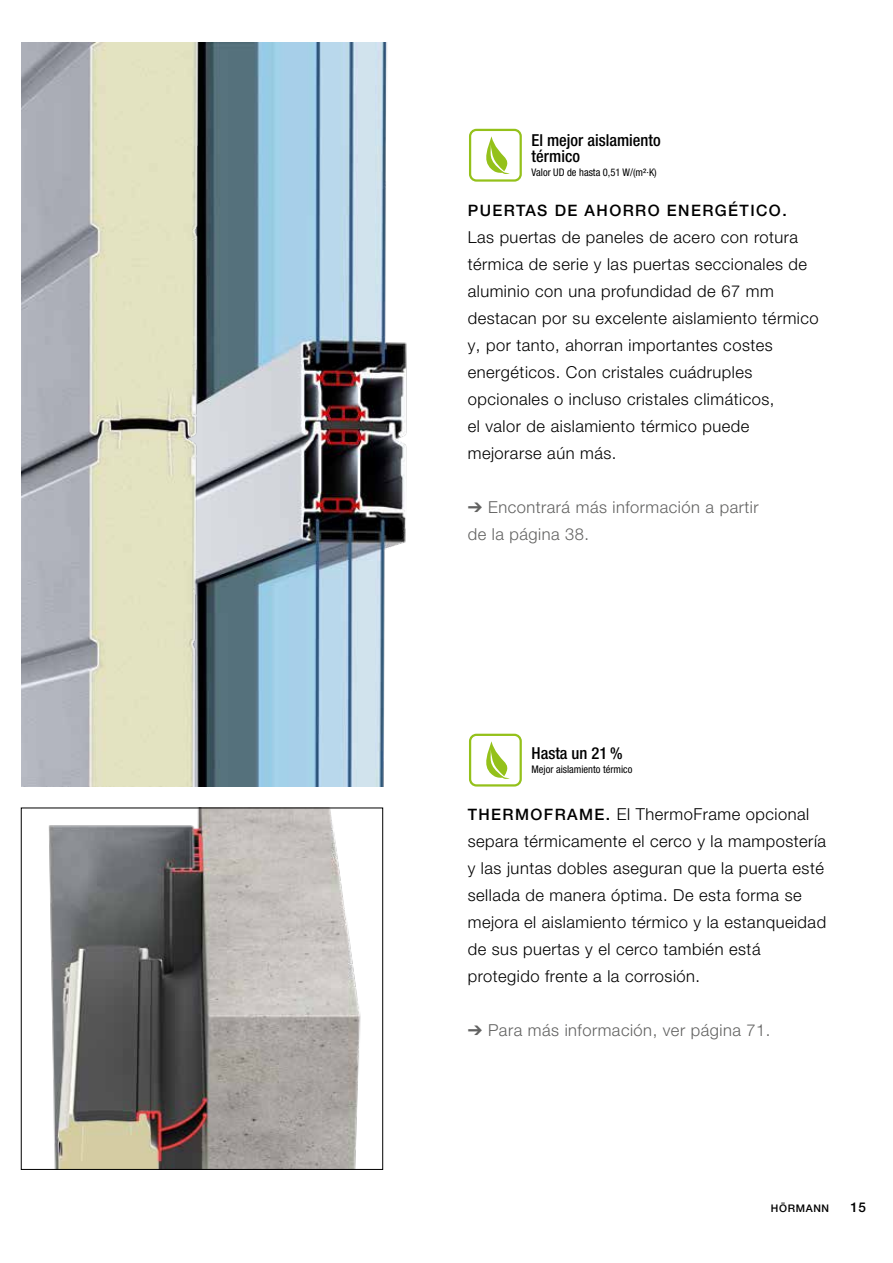
<style>
.page{position:relative;width:893px;height:1263px;background:#fff}
.page>*{position:absolute;margin:0;border:0;box-sizing:border-box;transform-origin:0 0}
.t1{font:300 16.5px/27px "Hoermann Helvetica Neue";letter-spacing:.03em;color:#000}
.t2{font:300 16.5px/27px "Hoermann Helvetica Neue";letter-spacing:.03em;color:#626261}
.t3{font:500 condensed 16.5px/16.5px "Hoermann Helvetica Neue";color:#000}
.t4{font:500 15.75px "Hoermann Helvetica Neue";letter-spacing:.09em;color:#000}
.t5{font:500 13.5px "Hoermann Helvetica Neue";color:#000}
.t6{font:condensed 10.5px "Hoermann Helvetica Neue";color:#000}
.t7{font:500 10.5px "Hoermann Helvetica Neue";letter-spacing:.06em;color:#000}
.s1{font-weight:500;font-size:15.75px}
</style>
<div class="page">
<img style="left:213px;top:43px;width:194px;height:744px">
<img style="left:21px;top:43px;width:192px;height:744px">
<img style="left:48px;top:810px;width:313px;height:357px">
<div style="left:469px;top:129px;width:53px;height:53px;border:2px solid #94c11a;border-radius:6px"></div>
<svg style="left:486px;top:136px;width:24px;height:38px"></svg>
<div style="left:469px;top:734px;width:53px;height:52px;border:2px solid #94c11a;border-radius:6px"></div>
<svg style="left:486px;top:741px;width:24px;height:38px"></svg>
<p class="t3" style="left:531px;top:131px;width:131px">El mejor aislamiento térmico</p>
<p class="t6" style="left:531px;top:166px;width:127px">Valor UD de hasta 0,51 W/(m²·K)</p>
<p class="t4" style="left:468px;top:199px;width:320px">PUERTAS DE AHORRO ENERGÉTICO.</p>
<p class="t1" style="left:468px;top:222px;width:352px">Las puertas de paneles de acero con rotura térmica de serie y las puertas seccionales de aluminio con una profundidad de 67 mm destacan por su excelente aislamiento térmico y, por tanto, ahorran importantes costes energéticos. Con cristales cuádruples opcionales o incluso cristales climáticos,<br>el valor de aislamiento térmico puede mejorarse aún más.</p>
<p class="t2" style="left:468px;top:492px;width:292px">➔ Encontrará más información a partir de la página 38.</p>
<p class="t3" style="left:531px;top:744px;width:92px">Hasta un 21 %</p>
<p class="t6" style="left:531px;top:762px;width:102px">Mejor aislamiento térmico</p>
<p class="t1" style="left:468px;top:799px;width:360px"><span class="s1">THERMOFRAME.</span> El ThermoFrame opcional separa térmicamente el cerco y la mampostería y las juntas dobles aseguran que la puerta esté sellada de manera óptima. De esta forma se mejora el aislamiento térmico y la estanqueidad de sus puertas y el cerco también está protegido frente a la corrosión.</p>
<p class="t2" style="left:468px;top:1015px;width:304px">➔ Para más información, ver página 71.</p>
<p class="t7" style="left:771px;top:1201px;width:60px">HÖRMANN</p>
<p class="t5" style="left:850px;top:1198px;width:17px">15</p>
</div>
